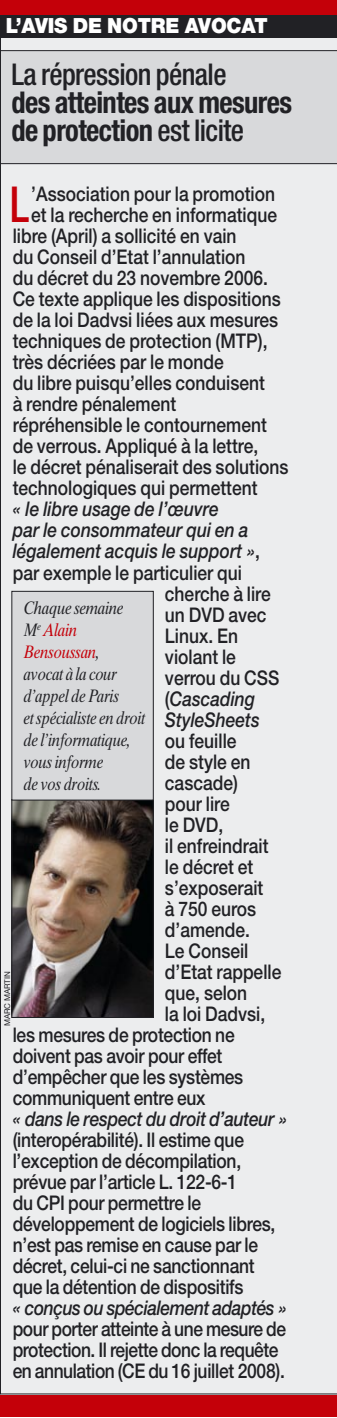
<style>
.page{position:relative;width:337px;height:1418px;background:#fff}
.page>*{position:absolute;margin:0;border:0;box-sizing:border-box;transform-origin:0 0}
.I_ENCADRE_SANS_Texte_L2{font:500 condensed 49.6px "Helvetica Neue";color:#c40009;scale:.86 1}
.I_ENCADRE_SANS___Titre__18{font:700 condensed 30px/28px "Helvetica Neue";letter-spacing:-.02em;color:#212125;scale:.95 1}
.B11__TEXTE_courant__Times___M__Signature{font:900 20.8px "Helvetica Neue";letter-spacing:-.01em;color:#fff;scale:.95 1}
.I_ENCADRE_SANS_Texte_L2-2{font:500 20.2px "Helvetica Neue";color:#212125;scale:.86 1}
.I_ENCADRE_SANS_Texte_L2-3{font:italic 500 20.2px "Helvetica Neue";color:#212125;scale:.86 1}
.I_ENCADRE_SANS_Texte_L2-4{font:500 20.2px "Helvetica Neue";letter-spacing:-.025em;color:#212125;scale:.86 1}
.I_ENCADRE_SANS_Texte_L2-5{font:italic 500 20.2px "Helvetica Neue";letter-spacing:-.025em;color:#212125;scale:.86 1}
.t1{font:italic 18px/22px "Times Ten";letter-spacing:-.025em;color:#212125;scale:.83 1}
.Z__CREDIT_Photo_NOIR{font:8px "Helvetica Neue";color:#212125}
.s1{font-weight:500}
.s2{font-style:normal}
.s3{color:#c40009}
</style>
<div class="page">
<div style="left:0;top:1394px;width:336px;height:22px;background:#c40009"></div>
<div style="left:0;top:0;width:336px;height:45px;background:#c40009"></div>
<div style="left:0;top:15px;width:336px;height:1379px;background:#ecedee"></div>
<div style="left:0;top:51px;width:336px;height:112px;background:#d8d9db"></div>
<div style="left:1px;top:15px;width:335px;height:23px;background:#212125"></div>
<hr style="left:1px;top:1393px;width:335px;height:1px;background:#212125">
<hr style="left:0;top:15px;width:1px;height:1379px;background:#212125">
<hr style="left:1px;top:50px;width:335px;height:1px;background:#212125">
<hr style="left:1px;top:163px;width:335px;height:1px;background:#212125">
<img style="left:14px;top:801px;width:137px;height:214px">
<div style="left:12px;top:799px;width:141px;height:218px;border:1px solid #212125"></div>
<div style="left:12px;top:591px;width:141px;height:209px;background:#d8d9db"></div>
<p class="B11__TEXTE_courant__Times___M__Signature" style="left:6px;top:14px;width:277px">L’AVIS DE NOTRE AVOCAT</p>
<p class="I_ENCADRE_SANS___Titre__18" style="left:11px;top:59px;width:296px"><span class="s1">La répression pénale<br></span>des atteintes aux mesures de protection <span class="s1">est licite</span></p>
<p class="I_ENCADRE_SANS_Texte_L2" style="left:10px;top:175px;width:24px">L</p>
<p class="I_ENCADRE_SANS_Texte_L2-2" style="left:31px;top:182px;width:284px">’Association pour la promotion</p>
<p class="I_ENCADRE_SANS_Texte_L2-2" style="left:31px;top:203px;width:287px">et la recherche en informatique</p>
<p class="I_ENCADRE_SANS_Texte_L2-2" style="left:13px;top:224px;width:261px">libre (April) a sollicité en vain</p>
<p class="I_ENCADRE_SANS_Texte_L2-2" style="left:13px;top:245px;width:272px">du Conseil d’Etat l’annulation</p>
<p class="I_ENCADRE_SANS_Texte_L2-2" style="left:13px;top:266px;width:297px">du décret du 23 novembre 2006.</p>
<p class="I_ENCADRE_SANS_Texte_L2-2" style="left:13px;top:287px;width:312px">Ce texte applique les dispositions</p>
<p class="I_ENCADRE_SANS_Texte_L2-2" style="left:13px;top:308px;width:309px">de la loi Dadvsi liées aux mesures</p>
<p class="I_ENCADRE_SANS_Texte_L2-2" style="left:13px;top:329px;width:297px">techniques de protection (MTP),</p>
<p class="I_ENCADRE_SANS_Texte_L2-2" style="left:13px;top:350px;width:246px">très décriées par le monde</p>
<p class="I_ENCADRE_SANS_Texte_L2-2" style="left:13px;top:371px;width:294px">du libre puisqu’elles conduisent</p>
<p class="I_ENCADRE_SANS_Texte_L2-2" style="left:13px;top:392px;width:191px">à rendre pénalement</p>
<p class="I_ENCADRE_SANS_Texte_L2-2" style="left:13px;top:413px;width:296px">répréhensible le contournement</p>
<p class="I_ENCADRE_SANS_Texte_L2-2" style="left:13px;top:434px;width:286px">de verrous. Appliqué à la lettre,</p>
<p class="I_ENCADRE_SANS_Texte_L2-2" style="left:13px;top:455px;width:321px">le décret pénaliserait des solutions</p>
<p class="I_ENCADRE_SANS_Texte_L2-2" style="left:13px;top:476px;width:285px">technologiques qui permettent</p>
<p class="I_ENCADRE_SANS_Texte_L2-3" style="left:13px;top:497px;width:241px">« le libre usage de l’œuvre</p>
<p class="I_ENCADRE_SANS_Texte_L2-3" style="left:13px;top:518px;width:275px">par le consommateur qui en a</p>
<p class="I_ENCADRE_SANS_Texte_L2-3" style="left:13px;top:539px;width:289px">légalement acquis le support »<span class="s2">,</span></p>
<p class="I_ENCADRE_SANS_Texte_L2-2" style="left:13px;top:560px;width:268px">par exemple le particulier qui</p>
<p class="I_ENCADRE_SANS_Texte_L2-2" style="left:165px;top:581px;width:124px">cherche à lire</p>
<p class="I_ENCADRE_SANS_Texte_L2-2" style="left:165px;top:602px;width:119px">un DVD avec</p>
<p class="I_ENCADRE_SANS_Texte_L2-2" style="left:165px;top:623px;width:86px">Linux. En</p>
<p class="I_ENCADRE_SANS_Texte_L2-2" style="left:165px;top:644px;width:84px">violant le</p>
<p class="I_ENCADRE_SANS_Texte_L2-2" style="left:165px;top:665px;width:134px">verrou du CSS</p>
<p class="I_ENCADRE_SANS_Texte_L2-3" style="left:165px;top:686px;width:106px"><span class="s2">(</span>Cascading</p>
<p class="I_ENCADRE_SANS_Texte_L2-3" style="left:165px;top:707px;width:111px">StyleSheets</p>
<p class="I_ENCADRE_SANS_Texte_L2-2" style="left:165px;top:728px;width:85px">ou feuille</p>
<p class="I_ENCADRE_SANS_Texte_L2-2" style="left:165px;top:749px;width:101px">de style en</p>
<p class="I_ENCADRE_SANS_Texte_L2-2" style="left:165px;top:770px;width:86px">cascade)</p>
<p class="I_ENCADRE_SANS_Texte_L2-2" style="left:165px;top:791px;width:77px">pour lire</p>
<p class="I_ENCADRE_SANS_Texte_L2-2" style="left:165px;top:812px;width:69px">le DVD,</p>
<p class="I_ENCADRE_SANS_Texte_L2-2" style="left:165px;top:833px;width:122px">il enfreindrait</p>
<p class="I_ENCADRE_SANS_Texte_L2-2" style="left:165px;top:854px;width:104px">le décret et</p>
<p class="I_ENCADRE_SANS_Texte_L2-2" style="left:165px;top:875px;width:116px">s’exposerait</p>
<p class="I_ENCADRE_SANS_Texte_L2-2" style="left:165px;top:896px;width:107px">à 750 euros</p>
<p class="I_ENCADRE_SANS_Texte_L2-2" style="left:165px;top:917px;width:100px">d’amende.</p>
<p class="I_ENCADRE_SANS_Texte_L2-2" style="left:165px;top:938px;width:98px">Le Conseil</p>
<p class="I_ENCADRE_SANS_Texte_L2-2" style="left:165px;top:959px;width:137px">d’Etat rappelle</p>
<p class="I_ENCADRE_SANS_Texte_L2-2" style="left:165px;top:980px;width:97px">que, selon</p>
<p class="I_ENCADRE_SANS_Texte_L2-2" style="left:165px;top:1001px;width:118px">la loi Dadvsi,</p>
<p class="I_ENCADRE_SANS_Texte_L2-2" style="left:13px;top:1022px;width:259px">les mesures de protection ne</p>
<p class="I_ENCADRE_SANS_Texte_L2-2" style="left:13px;top:1043px;width:245px">doivent pas avoir pour effet</p>
<p class="I_ENCADRE_SANS_Texte_L2-2" style="left:13px;top:1064px;width:269px">d’empêcher que les systèmes</p>
<p class="I_ENCADRE_SANS_Texte_L2-2" style="left:13px;top:1085px;width:225px">communiquent entre eux</p>
<p class="I_ENCADRE_SANS_Texte_L2-3" style="left:13px;top:1106px;width:320px">« dans le respect du droit d’auteur »</p>
<p class="I_ENCADRE_SANS_Texte_L2-2" style="left:13px;top:1127px;width:270px">(interopérabilité). Il estime que</p>
<p class="I_ENCADRE_SANS_Texte_L2-2" style="left:13px;top:1148px;width:267px">l’exception de décompilation,</p>
<p class="I_ENCADRE_SANS_Texte_L2-2" style="left:13px;top:1169px;width:262px">prévue par l’article L. 122-6-1</p>
<p class="I_ENCADRE_SANS_Texte_L2-2" style="left:13px;top:1190px;width:220px">du CPI pour permettre le</p>
<p class="I_ENCADRE_SANS_Texte_L2-2" style="left:13px;top:1211px;width:306px">développement de logiciels libres,</p>
<p class="I_ENCADRE_SANS_Texte_L2-2" style="left:13px;top:1232px;width:286px">n’est pas remise en cause par le</p>
<p class="I_ENCADRE_SANS_Texte_L2-2" style="left:13px;top:1253px;width:282px">décret, celui-ci ne sanctionnant</p>
<p class="I_ENCADRE_SANS_Texte_L2-2" style="left:13px;top:1274px;width:269px">que la détention de dispositifs</p>
<p class="I_ENCADRE_SANS_Texte_L2-5" style="left:13px;top:1295px;width:319px">« conçus ou spécialement adaptés »</p>
<p class="I_ENCADRE_SANS_Texte_L2-4" style="left:13px;top:1316px;width:319px">pour porter atteinte à une mesure de</p>
<p class="I_ENCADRE_SANS_Texte_L2-4" style="left:13px;top:1337px;width:310px">protection. Il rejette donc la requête</p>
<p class="I_ENCADRE_SANS_Texte_L2-4" style="left:13px;top:1358px;width:317px">en annulation (CE du 16 juillet 2008).</p>
<p class="t1" style="left:23px;top:597px;width:148px">Chaque semaine<br>M<sup>e</sup> <span class="s3">Alain<br>Bensoussan</span>,<br>avocat à la cour d’appel de Paris<br>et spécialiste en droit de l’informatique, vous informe<br>de vos droits.</p>
<p class="Z__CREDIT_Photo_NOIR" style="left:2px;top:1026px;width:57px;rotate:-90deg">MARC MARTIN</p>
</div>
